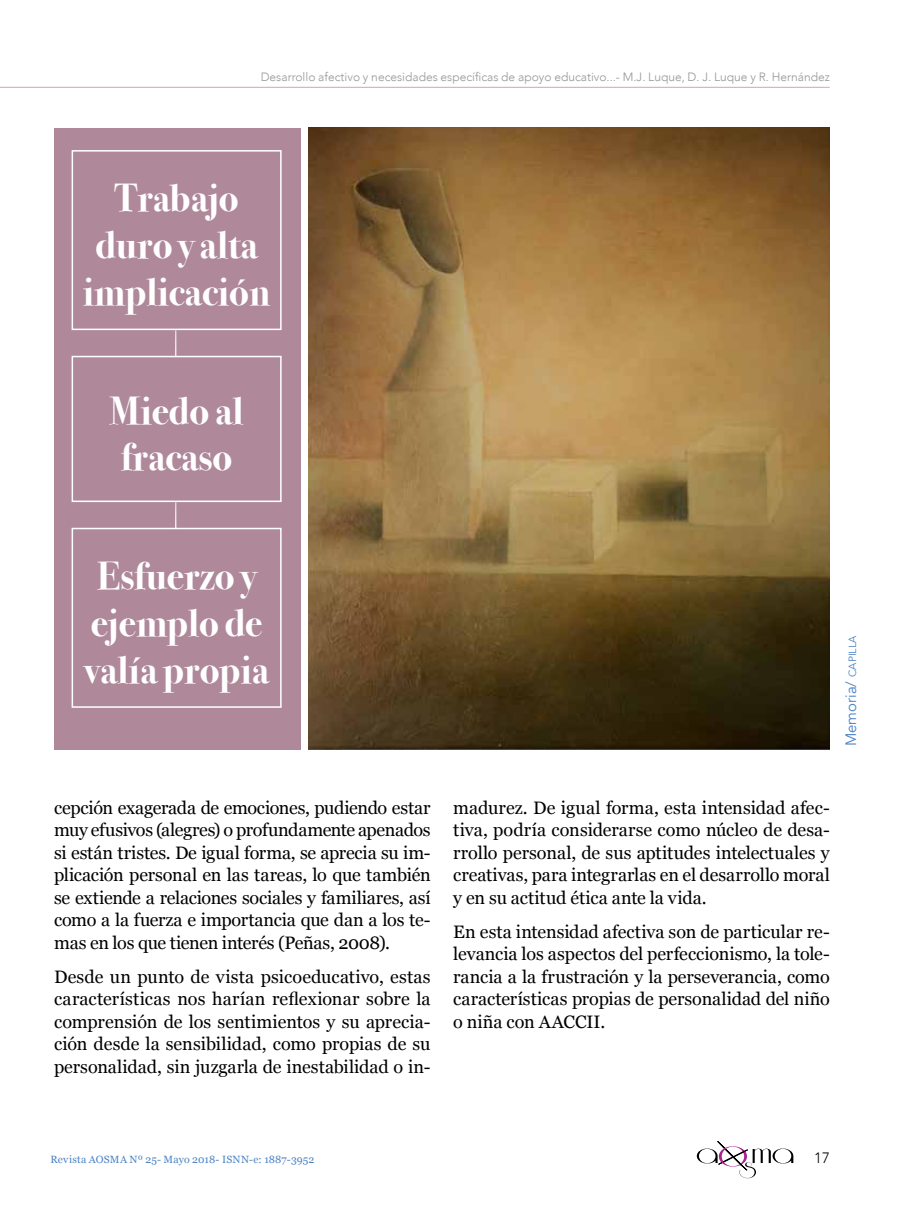
<style>
.page{position:relative;width:915px;height:1212px;background:#fff}
.page>*{position:absolute;margin:0;border:0;box-sizing:border-box;transform-origin:0 0}
.t1{font:700 39px/46.8px "Bodoni Svty Two OSITCTT";color:#fff;text-align:center}
.t2{font:18px/22.5px "Georgia";letter-spacing:-.005em;color:#000;text-align:justify}
.t3{font:15px "Avenir";color:#4c83c3}
.t4{font:300 15px "Avenir";color:#000}
.t5{font:300 12px "Avenir";color:#939598}
.t6{font:10.5px "Georgia";letter-spacing:.01em;color:#4c83c3}
.s1{font-size:10.5px}
</style>
<div class="page">
<svg style="left:696px;top:1141px;width:97px;height:37px"></svg>
<hr style="left:0;top:85px;width:829px;height:3px;background:#000;opacity:.75">
<div style="left:54px;top:128px;width:246px;height:621px;background:#af899a"></div>
<img style="left:309px;top:128px;width:520px;height:621px">
<div style="left:172px;top:334px;width:5px;height:24px;background:#fff;opacity:.75"></div>
<div style="left:172px;top:328px;width:5px;height:26px;background:#000;opacity:.75"></div>
<div style="left:172px;top:506px;width:5px;height:24px;background:#fff;opacity:.75"></div>
<div style="left:172px;top:500px;width:5px;height:26px;background:#000;opacity:.75"></div>
<div style="left:72px;top:356px;width:209px;height:146px;border:2px solid #fff"></div>
<div style="left:72px;top:150px;width:209px;height:180px;border:2px solid #fff"></div>
<div style="left:72px;top:528px;width:209px;height:180px;border:2px solid #fff"></div>
<p class="t5" style="left:261px;top:70px;width:570px">Desarrollo afectivo y necesidades específicas de apoyo educativo...- M.J. Luque, D. J. Luque y R. Hernández</p>
<h1 class="t1" style="left:83px;top:175px;width:189px">Trabajo duro y alta implicación</h1>
<h1 class="t1" style="left:110px;top:387px;width:135px;text-align:left">Miedo al fracaso</h1>
<h1 class="t1" style="left:84px;top:553px;width:186px">Esfuerzo y ejemplo de valía propia</h1>
<p class="t2" style="left:54px;top:796px;width:378px">cepción exagerada de emociones, pudiendo estar muy efusivos (alegres) o profundamente apenados si están tristes. De igual forma, se aprecia su im&shy;plicación personal en las tareas, lo que también se extiende a relaciones sociales y familiares, así como a la fuerza e importancia que dan a los te&shy;mas en los que tienen interés (Peñas, 2008).</p>
<p class="t2" style="left:54px;top:964px;width:378px">Desde un punto de vista psicoeducativo, estas características nos harían reflexionar sobre la comprensión de los sentimientos y su aprecia&shy;ción desde la sensibilidad, como propias de su personalidad, sin juzgarla de inestabilidad o in-</p>
<p class="t3" style="left:841px;top:746px;width:112px;rotate:-90deg">Memoria/ <span class="s1">capilla</span></p>
<p class="t2" style="left:453px;top:796px;width:378px">madurez. De igual forma, esta intensidad afec&shy;tiva, podría considerarse como núcleo de desa&shy;rrollo personal, de sus aptitudes intelectuales y creativas, para integrarlas en el desarrollo moral y en su actitud ética ante la vida.</p>
<p class="t2" style="left:453px;top:919px;width:378px">En esta intensidad afectiva son de particular re&shy;levancia los aspectos del perfeccionismo, la tole&shy;rancia a la frustración y la perseverancia, como características propias de personalidad del niño o niña con AACCII.</p>
<p class="t6" style="left:50px;top:1152px;width:265px">Revista AOSMA Nº 25- Mayo 2018- ISNN-e: 1887-3952</p>
<p class="t4" style="left:814px;top:1149px;width:17px">17</p>
</div>
